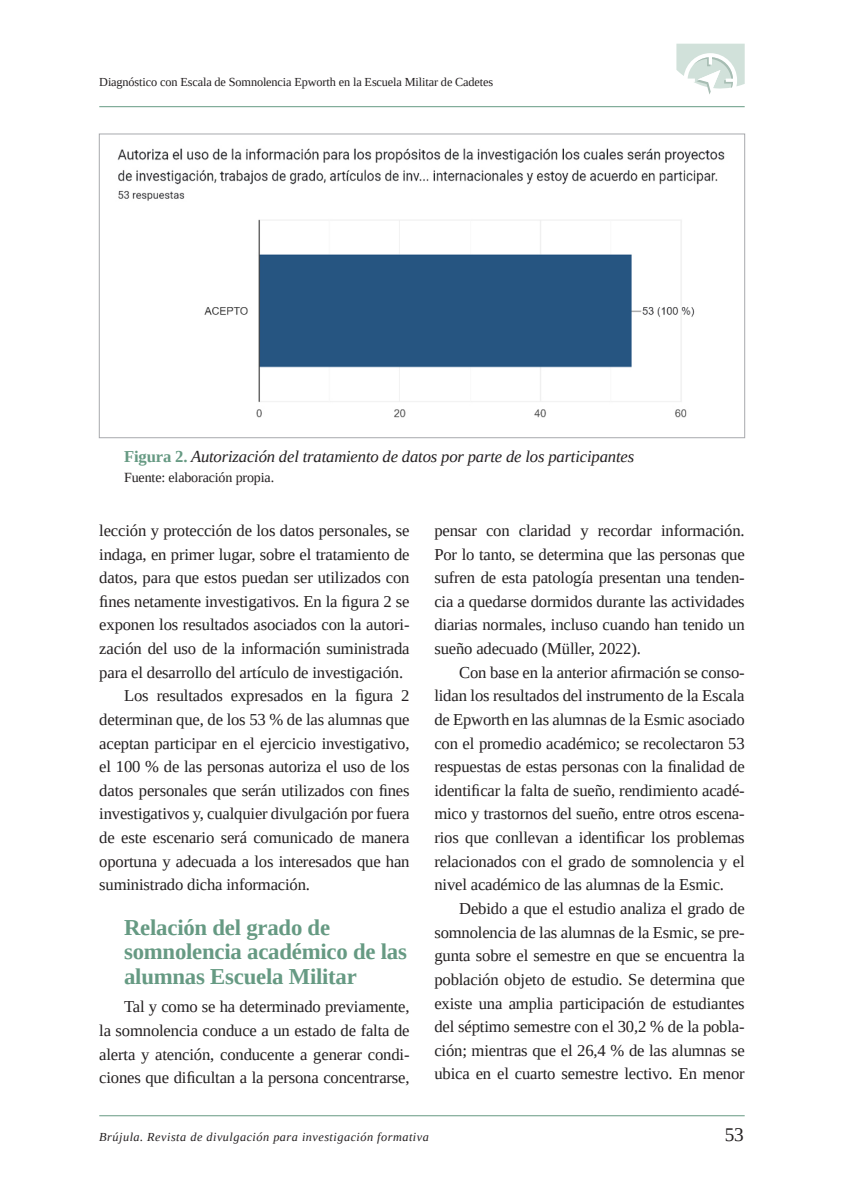
<style>
.page{position:relative;width:844px;height:1191px;background:#fff}
.page>*{position:absolute;margin:0;border:0;box-sizing:border-box;transform-origin:0 0}
.TITULO_1{font:700 22.75px/24.5px "Tinos";letter-spacing:-.01em;color:#669a83}
.t1{font:19.25px "Tinos";color:#231f20}
.TEXTO_COMUN{font:16.62px/23.6px "Tinos";letter-spacing:-.01em;color:#231f20;text-align:justify}
.TEXTO_COMUN-2{font:italic 16.62px "Tinos";letter-spacing:-.01em;color:#231f20}
.FUENTE{font:14px "Tinos";letter-spacing:-.01em;color:#231f20}
.t2{font:12.25px "Tinos";letter-spacing:-.01em;color:#231f20}
.t3{font:italic 12.25px "Tinos";letter-spacing:.04em;color:#231f20}
.s1{font-weight:700;font-style:normal;color:#669a83}
</style>
<div class="page">
<hr style="left:99px;top:1115px;width:645px;height:1px;background:#669a83">
<hr style="left:99px;top:106px;width:645px;height:1px;background:#669a83">
<svg style="left:676px;top:44px;width:68px;height:50px"></svg>
<img style="left:117px;top:148px;width:608px;height:270px">
<p class="t2" style="left:99px;top:74px;width:395px">Diagnóstico con Escala de Somnolencia Epworth en la Escuela Militar de Cadetes</p>
<p class="TEXTO_COMUN-2" style="left:124px;top:446px;width:511px"><span class="s1">Figura 2.</span> Autorización del tratamiento de datos por parte de los participantes</p>
<p class="FUENTE" style="left:124px;top:468px;width:151px">Fuente: elaboración propia.</p>
<p class="TEXTO_COMUN" style="left:99px;top:518px;width:312px">lección y protección de los datos personales, se indaga, en primer lugar, sobre el tratamiento de datos, para que estos puedan ser utilizados con fines netamente investigativos. En la figura 2 se exponen los resultados asociados con la autori&shy;zación del uso de la información suministrada para el desarrollo del artículo de investigación.</p>
<p class="TEXTO_COMUN" style="left:99px;top:684px;width:312px;text-indent:25px">Los resultados expresados en la figura 2 determinan que, de los 53 % de las alumnas que aceptan participar en el ejercicio investigativo, el 100 % de las personas autoriza el uso de los datos personales que serán utilizados con fines investigativos y, cualquier divulgación por fuera de este escenario será comunicado de manera oportuna y adecuada a los interesados que han suministrado dicha información.</p>
<p class="TITULO_1" style="left:124px;top:914px;width:284px">Relación del grado de somnolencia académico de las alumnas Escuela Militar</p>
<p class="TEXTO_COMUN" style="left:99px;top:995px;width:312px;text-indent:25px">Tal y como se ha determinado previamente, la somnolencia conduce a un estado de falta de alerta y atención, conducente a generar condi&shy;ciones que dificultan a la persona concentrarse,</p>
<p class="TEXTO_COMUN" style="left:434px;top:518px;width:312px">pensar con claridad y recordar información.<br>Por lo tanto, se determina que las personas que sufren de esta patología presentan una tenden&shy;cia a quedarse dormidos durante las actividades diarias normales, incluso cuando han tenido un sueño adecuado (Müller, 2022).</p>
<p class="TEXTO_COMUN" style="left:434px;top:660px;width:312px;text-indent:25px">Con base en la anterior afirmación se conso&shy;lidan los resultados del instrumento de la Escala de Epworth en las alumnas de la Esmic asociado con el promedio académico; se recolectaron 53 respuestas de estas personas con la finalidad de identificar la falta de sueño, rendimiento acadé&shy;mico y trastornos del sueño, entre otros escena&shy;rios que conllevan a identificar los problemas relacionados con el grado de somnolencia y el nivel académico de las alumnas de la Esmic.</p>
<p class="TEXTO_COMUN" style="left:434px;top:896px;width:312px;text-indent:25px">Debido a que el estudio analiza el grado de somnolencia de las alumnas de la Esmic, se pre&shy;gunta sobre el semestre en que se encuentra la población objeto de estudio. Se determina que existe una amplia participación de estudiantes del séptimo semestre con el 30,2 % de la pobla&shy;ción; mientras que el 26,4 % de las alumnas se ubica en el cuarto semestre lectivo. En menor</p>
<p class="t3" style="left:99px;top:1128px;width:331px">Brújula. Revista de divulgación para investigación formativa</p>
<p class="t1" style="left:724px;top:1122px;width:21px">53</p>
</div>
